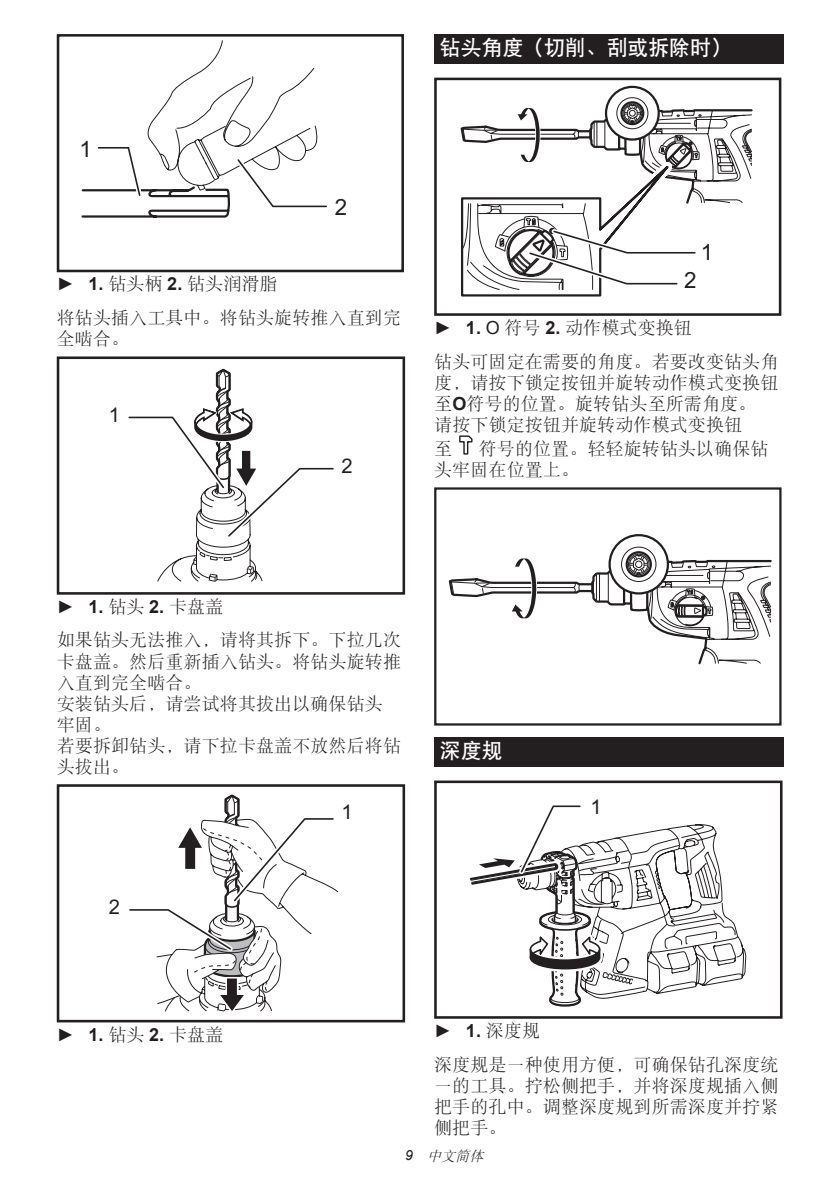
<style>
.page{position:relative;width:840px;height:1191px;background:#fff}
.page>*{position:absolute;margin:0;border:0;box-sizing:border-box;transform-origin:0 0}
.t1{font:22.4px "Arial";color:#231f20}
.t2{font:21px "DFP Hei W7 GB EUC H";letter-spacing:-.01em;color:#fff}
.t3{font:20.2px "Arial";color:#231f20}
.t4{font:18px/21px "DFP Song W3 GB EUC H";letter-spacing:.005em;color:#231f20}
.t5{font:italic 14px "DFP Song W3 GB EUC H";color:#231f20}
.s1{font-family:"Arial"}
.s2{font-family:"Arial";font-weight:700}
</style>
<div class="page">
<svg style="left:81px;top:40px;width:246px;height:178px"></svg>
<div style="left:57px;top:34px;width:347px;height:238px;border:3px solid #231f20"></div>
<div style="left:57px;top:356px;width:348px;height:238px;border:3px solid #231f20"></div>
<svg style="left:128px;top:368px;width:206px;height:214px"></svg>
<div style="left:57px;top:784px;width:348px;height:238px;border:3px solid #231f20"></div>
<svg style="left:125px;top:784px;width:214px;height:228px"></svg>
<div style="left:434px;top:34px;width:348px;height:29px;background:#231f20"></div>
<svg style="left:460px;top:103px;width:293px;height:194px"></svg>
<div style="left:434px;top:78px;width:347px;height:238px;border:3px solid #231f20"></div>
<svg style="left:459px;top:435px;width:14px;height:20px"></svg>
<svg style="left:609px;top:535px;width:58px;height:58px"></svg>
<div style="left:620px;top:546px;width:36px;height:36px;border:1px solid #231f20;border-radius:50%"></div>
<div style="left:625px;top:551px;width:26px;height:26px;border:2px solid #231f20;border-radius:50%"></div>
<svg style="left:448px;top:553px;width:324px;height:112px"></svg>
<div style="left:434px;top:487px;width:347px;height:238px;border:2px solid #231f20"></div>
<div style="left:434px;top:737px;width:348px;height:29px;background:#231f20"></div>
<div style="left:434px;top:780px;width:348px;height:238px;border:3px solid #231f20"></div>
<svg style="left:632px;top:824px;width:114px;height:171px"></svg>
<svg style="left:639px;top:873px;width:4px;height:3px"></svg>
<svg style="left:470px;top:805px;width:162px;height:202px"></svg>
<p class="t1" style="left:79px;top:134px;width:14px">1</p>
<p class="t1" style="left:334px;top:193px;width:14px">2</p>
<p class="t4" style="left:57px;top:267px;width:345px;line-height:33.6px"><span class="s1">►</span> <span class="s2">1.</span> 钻头柄 <span class="s2">2.</span> 钻头润滑脂<br>将钻头插入工具中。将钻头旋转推入直到完</p>
<p class="t4" style="left:57px;top:328px;width:74px">全啮合。</p>
<p class="t3" style="left:109px;top:401px;width:13px">1</p>
<p class="t3" style="left:341px;top:453px;width:13px">2</p>
<p class="t2" style="left:439px;top:37px;width:293px">钻头角度（切削、刮或拆除时）</p>
<p class="t1" style="left:700px;top:238px;width:14px">1</p>
<p class="t1" style="left:683px;top:266px;width:14px">2</p>
<p class="t4" style="left:434px;top:311px;width:345px;line-height:33.6px"><span class="s1">►</span> <span class="s2">1.</span> <span class="s1">O</span> 符号 <span class="s2">2.</span> 动作模式变换钮<br>钻头可固定在需要的角度。若要改变钻头角</p>
<p class="t4" style="left:434px;top:372px;width:345px">度，请按下锁定按钮并旋转动作模式变换钮至<span class="s2">O</span>符号的位置。旋转钻头至所需角度。请按下锁定按钮并旋转动作模式变换钮</p>
<p class="t4" style="left:434px;top:438px;width:19px">至</p>
<p class="t4" style="left:434px;top:438px;width:336px;text-indent:45px">符号的位置。轻轻旋转钻头以确保钻头牢固在位置上。</p>
<p class="t4" style="left:57px;top:589px;width:345px;line-height:33.6px"><span class="s1">►</span> <span class="s2">1.</span> 钻头 <span class="s2">2.</span> 卡盘盖<br>如果钻头无法推入，请将其拆下。下拉几次</p>
<p class="t4" style="left:57px;top:650px;width:345px">卡盘盖。然后重新插入钻头。将钻头旋转推入直到完全啮合。<br>安装钻头后，请尝试将其拔出以确保钻头牢固。<br>若要拆卸钻头，请下拉卡盘盖不放然后将钻头拔出。</p>
<p class="t3" style="left:341px;top:798px;width:13px">1</p>
<p class="t3" style="left:109px;top:894px;width:13px">2</p>
<p class="t2" style="left:439px;top:740px;width:64px">深度规</p>
<p class="t3" style="left:590px;top:793px;width:13px">1</p>
<p class="t4" style="left:57px;top:1023px;width:168px"><span class="s1">►</span> <span class="s2">1.</span> 钻头 <span class="s2">2.</span> 卡盘盖</p>
<p class="t4" style="left:434px;top:1013px;width:345px;line-height:33.6px"><span class="s1">►</span> <span class="s2">1.</span> 深度规<br>深度规是一种使用方便，可确保钻孔深度统</p>
<p class="t4" style="left:434px;top:1074px;width:345px;text-align:justify">一的工具。拧松侧把手，并将深度规插入侧把手的孔中。调整深度规到所需深度并拧紧侧把手。</p>
<p class="t5" style="left:405px;top:1148px;width:83px"><span class="s1">9</span> 中文简体</p>
</div>
